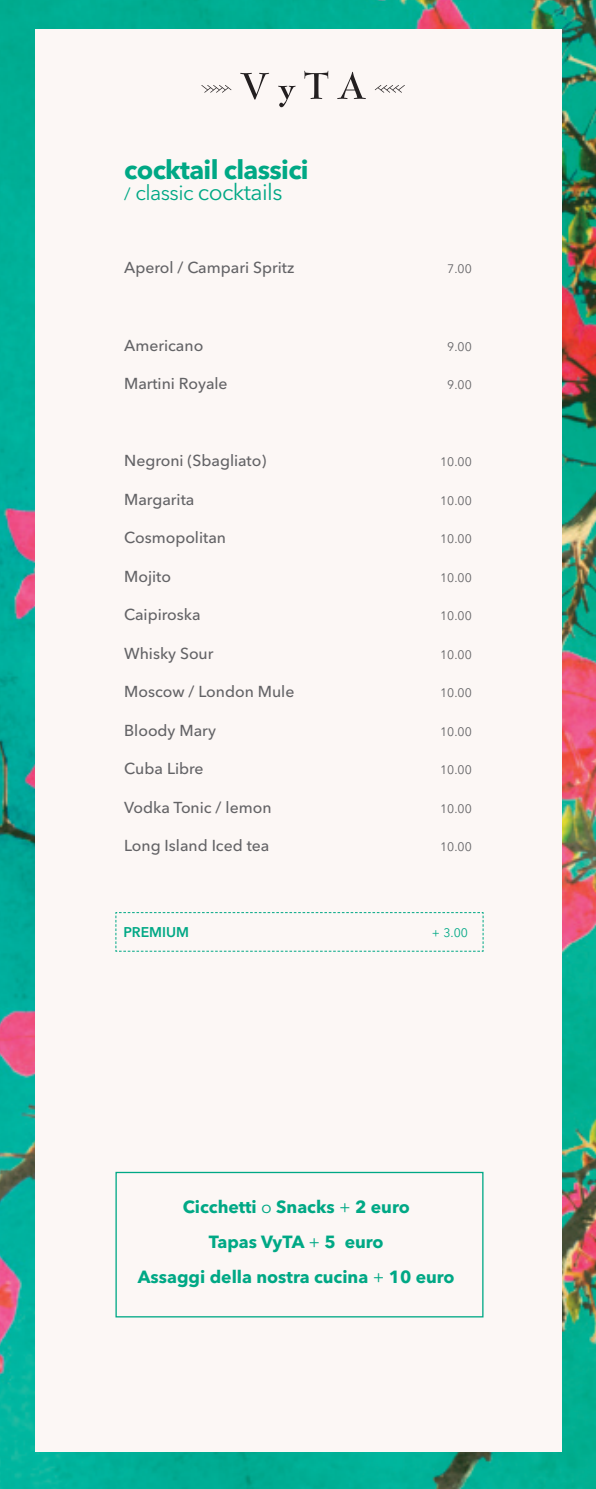
<style>
.page{position:relative;width:596px;height:1489px;background:#fff}
.page>*{position:absolute;margin:0;border:0;box-sizing:border-box;transform-origin:0 0}
.t1{font:700 26.25px "Avenir Next";letter-spacing:-.025em;color:#00a885}
.t2{font:22.75px "Avenir Next";letter-spacing:-.025em;color:#00a885}
.t3{font:700 17.5px/35px "Avenir Next";color:#00a885;text-align:center}
.t4{font:500 15.75px "Avenir Next";color:#636366}
.t5{font:600 14px "Avenir Next";color:#00a885}
.t6{font:12.25px "Avenir Next";color:#636366}
.t7{font:12.25px "Avenir Next";color:#00a885}
.s1{font-size:17.5px}
.s2{font-size:21px}
.s3{font-weight:400}
</style>
<div class="page">
<img style="left:0;top:0;width:595px;height:1488px">
<div style="left:35px;top:29px;width:526px;height:1422px;background:#fcf7f5"></div>
<svg style="left:201px;top:85px;width:30px;height:8px"></svg>
<svg style="left:240px;top:73px;width:29px;height:27px"></svg>
<svg style="left:278px;top:86px;width:17px;height:21px"></svg>
<svg style="left:304px;top:71px;width:24px;height:28px"></svg>
<svg style="left:337px;top:72px;width:29px;height:27px"></svg>
<svg style="left:374px;top:85px;width:30px;height:8px"></svg>
<svg style="left:115px;top:912px;width:368px;height:40px"></svg>
<div style="left:115px;top:1171px;width:368px;height:146px;border:1px solid #00a885"></div>
<h1 class="t1" style="left:124px;top:159px;width:186px">cocktail classici</h1>
<h2 class="t2" style="left:124px;top:183px;width:160px"><span class="s1">/</span> <span class="s2">classic</span> cocktails</h2>
<p class="t4" style="left:124px;top:261px;width:171px">Aperol / Campari Spritz</p>
<p class="t6" style="left:447px;top:264px;width:26px">7.00</p>
<p class="t4" style="left:124px;top:338px;width:81px">Americano</p>
<p class="t6" style="left:447px;top:341px;width:26px">9.00</p>
<p class="t4" style="left:124px;top:377px;width:105px">Martini Royale</p>
<p class="t6" style="left:447px;top:380px;width:26px">9.00</p>
<p class="t4" style="left:124px;top:454px;width:144px">Negroni (Sbagliato)</p>
<p class="t6" style="left:440px;top:457px;width:33px">10.00</p>
<p class="t4" style="left:124px;top:492px;width:72px">Margarita</p>
<p class="t6" style="left:440px;top:495px;width:33px">10.00</p>
<p class="t4" style="left:124px;top:531px;width:103px">Cosmopolitan</p>
<p class="t6" style="left:440px;top:534px;width:33px">10.00</p>
<p class="t4" style="left:124px;top:569px;width:48px">Mojito</p>
<p class="t6" style="left:440px;top:572px;width:33px">10.00</p>
<p class="t4" style="left:124px;top:608px;width:78px">Caipiroska</p>
<p class="t6" style="left:440px;top:611px;width:33px">10.00</p>
<p class="t4" style="left:124px;top:646px;width:91px">Whisky Sour</p>
<p class="t6" style="left:440px;top:649px;width:33px">10.00</p>
<p class="t4" style="left:124px;top:685px;width:172px">Moscow / London Mule</p>
<p class="t6" style="left:440px;top:688px;width:33px">10.00</p>
<p class="t4" style="left:124px;top:723px;width:93px">Bloody Mary</p>
<p class="t6" style="left:440px;top:726px;width:33px">10.00</p>
<p class="t4" style="left:124px;top:762px;width:81px">Cuba Libre</p>
<p class="t6" style="left:440px;top:765px;width:33px">10.00</p>
<p class="t4" style="left:124px;top:800px;width:149px">Vodka Tonic / lemon</p>
<p class="t6" style="left:440px;top:803px;width:33px">10.00</p>
<p class="t4" style="left:124px;top:839px;width:147px">Long Island Iced tea</p>
<p class="t6" style="left:440px;top:842px;width:33px">10.00</p>
<p class="t5" style="left:123px;top:926px;width:67px">PREMIUM</p>
<p class="t7" style="left:431px;top:928px;width:38px">+ 3.00</p>
<p class="t3" style="left:138px;top:1190px;width:318px">Cicchetti <span class="s3">o</span> Snacks <span class="s3">+</span> 2 euro<br>Tapas VyTA <span class="s3">+</span> 5 euro<br>Assaggi della nostra cucina <span class="s3">+</span> 10 euro</p>
</div>
